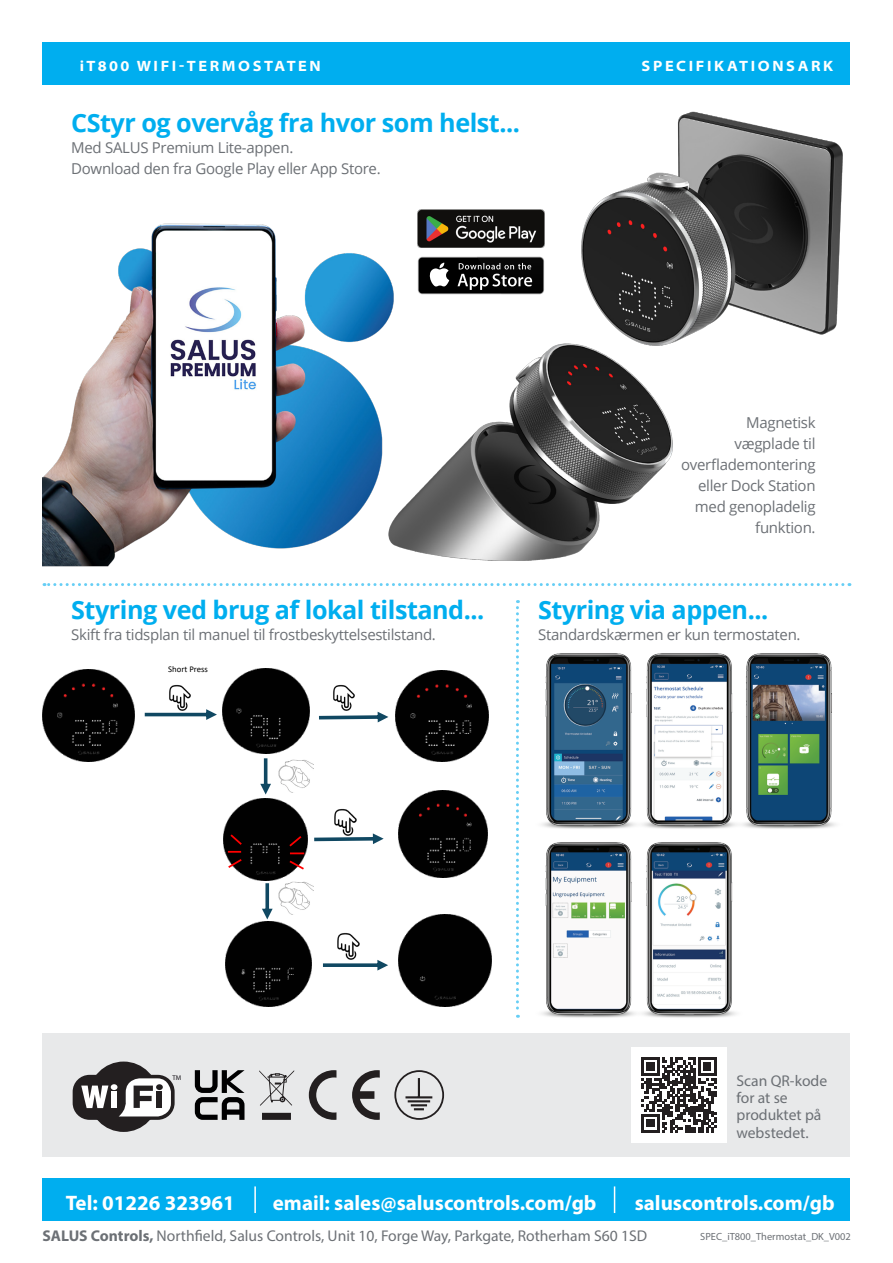
<style>
.page{position:relative;width:893px;height:1263px;background:#fff}
.page>*{position:absolute;margin:0;border:0;box-sizing:border-box;transform-origin:0 0}
.t1{font:700 25.2px "Open Sans";letter-spacing:-.02em;color:#00aeef}
.t2{font:700 21px "Myriad Pro";color:#fff}
.t3{font:15.6px/17.4px "Myriad Pro";color:#6c7075}
.t4{font:15px/21px "Open Sans";letter-spacing:-.02em;color:#6c7075;text-align:right}
.t5{font:700 semi-expanded 15px "Myriad Pro";letter-spacing:.175em;color:#fff}
.t6{font:10.35px "Myriad Pro";color:#6c7075}
.t7{font:8.7px "Calibri";letter-spacing:-.005em;color:#000}
.t8{font:6.9px "Myriad Pro";color:#171419}
.s1{font-weight:700}
</style>
<div class="page">
<div style="left:43px;top:1033px;width:807px;height:124px;background:#e8e9ea"></div>
<div style="left:43px;top:43px;width:807px;height:42px;background:#00aeef"></div>
<div style="left:43px;top:1178px;width:807px;height:42px;background:#00aeef"></div>
<hr style="left:254px;top:1186px;width:2px;height:27px;background:#fff">
<svg style="left:614px;top:1186px;width:1px;height:27px"></svg>
<div style="left:631px;top:1047px;width:96px;height:96px;background:#fff"></div>
<svg style="left:641px;top:1057px;width:75px;height:75px"></svg>
<svg style="left:309px;top:1070px;width:27px;height:50px"></svg>
<svg style="left:352px;top:1070px;width:28px;height:50px"></svg>
<svg style="left:195px;top:1070px;width:50px;height:50px"></svg>
<svg style="left:418px;top:1078px;width:2px;height:18px"></svg>
<svg style="left:411px;top:1104px;width:16px;height:6px"></svg>
<hr style="left:408px;top:1100px;width:22px;height:2px;background:#231f20">
<hr style="left:405px;top:1096px;width:27px;height:2px;background:#231f20">
<div style="left:394px;top:1070px;width:50px;height:50px;border:2px solid #231f20;border-radius:50%"></div>
<svg style="left:259px;top:1070px;width:35px;height:50px"></svg>
<div style="left:73px;top:1075px;width:102px;height:45px;background:#231f20;border-radius:17px"></div>
<div style="left:89px;top:1061px;width:70px;height:71px;background:#231f20;border-radius:50%"></div>
<svg style="left:81px;top:1078px;width:90px;height:38px"></svg>
<img style="left:43px;top:223px;width:398px;height:343px">
<svg style="left:418px;top:257px;width:126px;height:37px"></svg>
<div style="left:419px;top:258px;width:124px;height:35px;background:#000;border-radius:4px"></div>
<svg style="left:429px;top:263px;width:20px;height:24px"></svg>
<svg style="left:458px;top:257px;width:86px;height:37px"></svg>
<img style="left:417px;top:209px;width:128px;height:38px">
<img style="left:581px;top:111px;width:262px;height:224px">
<img style="left:361px;top:308px;width:363px;height:295px">
<svg style="left:44px;top:583px;width:799px;height:3px"></svg>
<img style="left:222px;top:668px;width:87px;height:86px">
<svg style="left:145px;top:709px;width:72px;height:11px"></svg>
<img style="left:167px;top:685px;width:27px;height:27px">
<img style="left:278px;top:759px;width:36px;height:33px">
<svg style="left:262px;top:883px;width:11px;height:36px"></svg>
<img style="left:278px;top:881px;width:36px;height:34px">
<svg style="left:319px;top:712px;width:69px;height:10px"></svg>
<img style="left:224px;top:798px;width:83px;height:82px">
<svg style="left:287px;top:834px;width:19px;height:37px"></svg>
<svg style="left:226px;top:832px;width:18px;height:38px"></svg>
<svg style="left:260px;top:758px;width:11px;height:36px"></svg>
<svg style="left:323px;top:960px;width:65px;height:10px"></svg>
<img style="left:337px;top:933px;width:23px;height:27px">
<img style="left:333px;top:685px;width:22px;height:26px">
<svg style="left:314px;top:833px;width:70px;height:11px"></svg>
<img style="left:331px;top:809px;width:28px;height:28px">
<img style="left:43px;top:670px;width:91px;height:91px">
<img style="left:225px;top:922px;width:86px;height:85px">
<img style="left:398px;top:915px;width:93px;height:91px">
<img style="left:399px;top:790px;width:88px;height:87px">
<img style="left:396px;top:670px;width:92px;height:92px">
<svg style="left:516px;top:600px;width:3px;height:418px"></svg>
<img style="left:541px;top:653px;width:295px;height:365px">
<p class="t5" style="left:80px;top:56px;width:243px">iT800 WIFI-TERMOSTATEN</p>
<p class="t5" style="left:642px;top:56px;width:193px">SPECIFIKATIONSARK</p>
<p class="t1" style="left:71px;top:105px;width:450px">CStyr og overvåg fra hvor som helst...</p>
<p class="t4" style="left:71px;top:137px;width:224px">Med SALUS Premium Lite-appen.</p>
<p class="t4" style="left:71px;top:158px;width:311px">Download den fra Google Play eller App Store.</p>
<p class="t1" style="left:71px;top:592px;width:414px">Styring ved brug af lokal tilstand...</p>
<p class="t4" style="left:71px;top:624px;width:366px">Skift fra tidsplan til manuel til frostbeskyttelsestilstand.</p>
<p class="t7" style="left:168px;top:663px;width:41px">Short Press</p>
<p class="t4" style="left:681px;top:412px;width:136px">Magnetisk vægplade til overflademontering eller Dock Station med genopladelig funktion.</p>
<p class="t1" style="left:538px;top:592px;width:232px">Styring via appen...</p>
<p class="t4" style="left:538px;top:624px;width:264px">Standardskærmen er kun termostaten.</p>
<p class="t8" style="left:173px;top:1073px;width:10px">TM</p>
<p class="t3" style="left:736px;top:1071px;width:92px">Scan QR-kode for at se produktet på webstedet.</p>
<p class="t2" style="left:66px;top:1189px;width:170px">Tel: 01226 323961</p>
<p class="t2" style="left:273px;top:1189px;width:325px">email: sales@saluscontrols.com/gb</p>
<p class="t2" style="left:635px;top:1189px;width:201px">saluscontrols.com/gb</p>
<p class="t3" style="left:43px;top:1226px;width:606px"><span class="s1">SALUS Controls,</span> Northfield, Salus Controls, Unit 10, Forge Way, Parkgate, Rotherham S60 1SD</p>
<p class="t6" style="left:700px;top:1230px;width:152px">SPEC_iT800_Thermostat_DK_V002</p>
</div>
